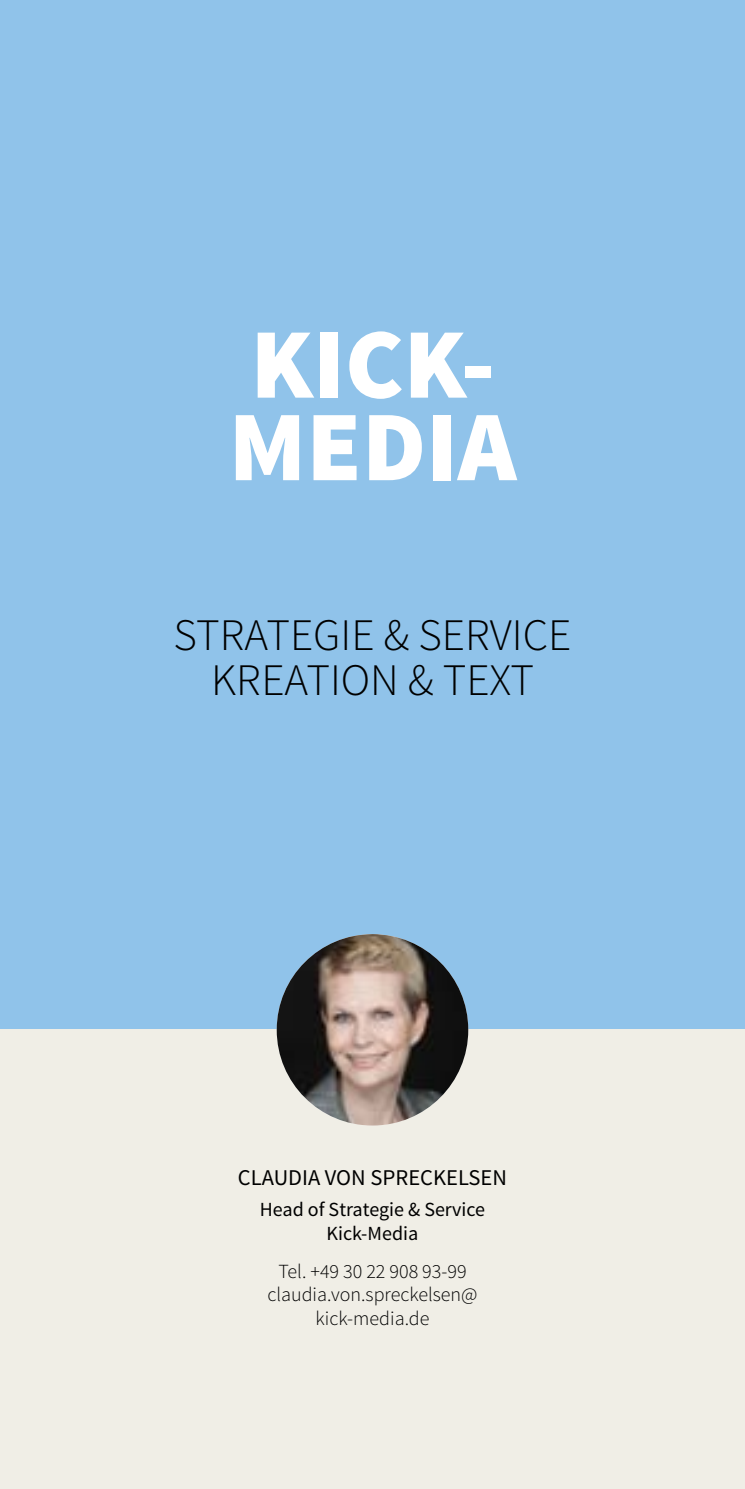
<style>
.page{position:relative;width:745px;height:1489px;background:#fff}
.page>*{position:absolute;margin:0;border:0;box-sizing:border-box;transform-origin:0 0}
.t1{font:900 100px/82.5px "Source Sans Pro";color:#fff}
.t2{font:300 45px/45px "Source Sans Pro";color:#000;text-align:center}
.t3{font:22.5px "Source Sans Pro";color:#000}
.t4{font:300 20px/23.8px "Source Sans Pro";color:#000;text-align:center}
.t5{font:20px/23.8px "Source Sans Pro";color:#000;text-align:center}
</style>
<div class="page">
<div style="left:0;top:0;width:744px;height:1488px;background:#f0eee6"></div>
<div style="left:0;top:0;width:744px;height:1028px;background:#90c3ea"></div>
<img style="left:276px;top:934px;width:192px;height:191px;border-radius:96px">
<h1 class="t1" style="left:228px;top:327px;width:289px">KICK-<br>MEDIA</h1>
<h2 class="t2" style="left:173px;top:613px;width:399px">STRATEGIE &amp; SERVICE<br>KREATION &amp; TEXT</h2>
<p class="t3" style="left:238px;top:1163px;width:270px">CLAUDIA VON SPRECKELSEN</p>
<p class="t5" style="left:259px;top:1197px;width:227px">Head of Strategie &amp; Service<br>Kick-Media</p>
<p class="t4" style="left:267px;top:1258px;width:211px">Tel. +49 30 22 908 93-99 claudia.von.spreckelsen@ kick-media.de</p>
</div>
